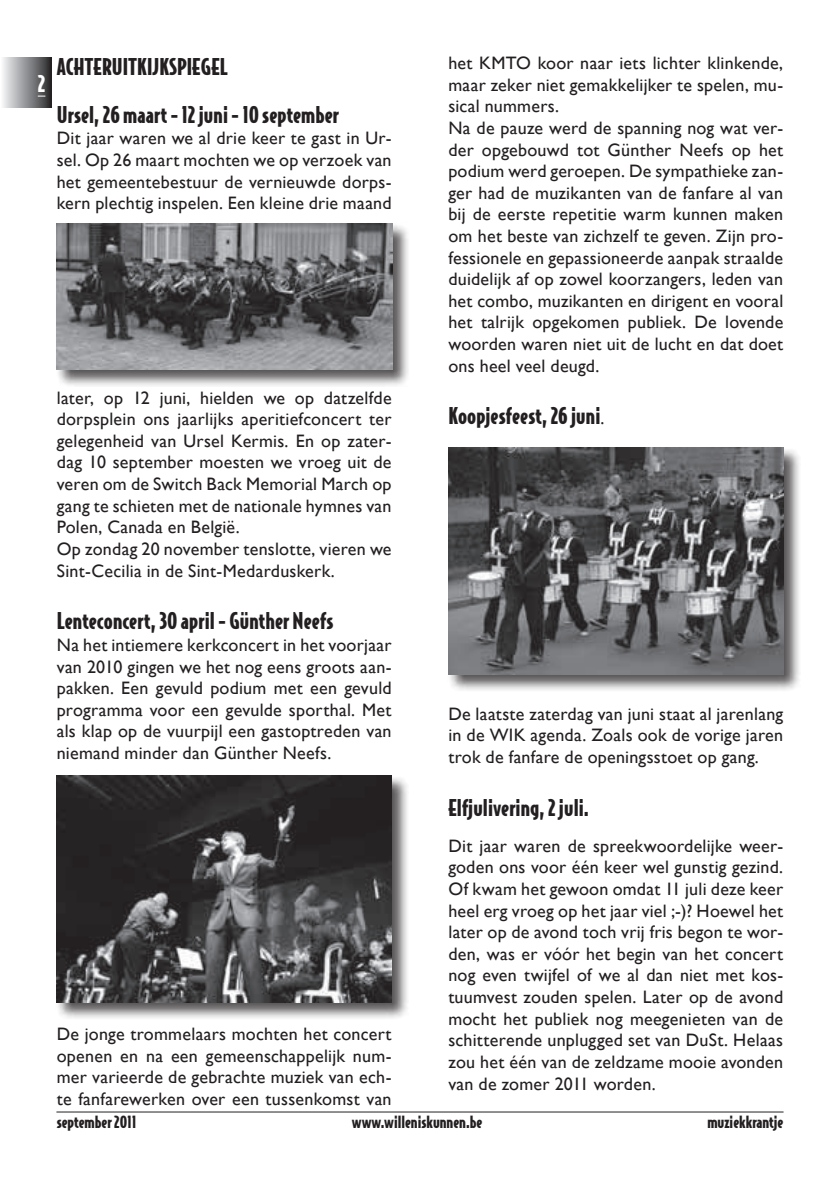
<style>
.page{position:relative;width:840px;height:1191px;background:#fff}
.page>*{position:absolute;margin:0;border:0;box-sizing:border-box;transform-origin:0 0}
.t1{font:900 22px/47.4px "Bodega Sans";letter-spacing:.005em;color:#231f20}
.t2{font:900 22px "Bodega Sans";color:#fff}
.t3{font:18px/21.6px "Gill Sans";letter-spacing:.015em;color:#231f20;text-align:justify}
.t4{font:900 16px "Bodega Sans";color:#231f20}
.s1{font-family:"Gill Sans";font-weight:400;font-size:18px}
</style>
<div class="page">
<hr style="left:57px;top:1111px;width:725px;height:1px;background:#231f20">
<div style="left:1px;top:58px;width:50px;height:50px;background:linear-gradient(to right,#f8fafc,#333336)"></div>
<div style="left:55px;top:774px;width:354px;height:245px;background:#231f20;opacity:.75"></div>
<img style="left:57px;top:775px;width:334px;height:227px">
<div style="left:447px;top:446px;width:353px;height:245px;background:#231f20;opacity:.75"></div>
<img style="left:448px;top:447px;width:334px;height:227px">
<div style="left:55px;top:222px;width:354px;height:164px;background:#231f20;opacity:.75"></div>
<img style="left:56px;top:223px;width:336px;height:146px">
<p class="t2" style="left:38px;top:69px;width:9px">2</p>
<p class="t1" style="left:57px;top:42px;width:284px">ACHTERUITKIJKSPIEGEL<br>Ursel,26maart-12juni-10 september</p>
<p class="t3" style="left:57px;top:127px;width:336px">Dit jaar waren we al drie keer te gast in Ur&shy;sel. Op 26 maart mochten we op verzoek van het gemeentebestuur de vernieuwde dorps&shy;kern plechtig inspelen. Een kleine drie maand</p>
<p class="t3" style="left:57px;top:386px;width:336px;text-align:left">later, op 12 juni, hielden we op datzelfde dorpsplein ons jaarlijks aperitiefconcert ter gelegenheid van Ursel Kermis. En op zater&shy;dag 10 september moesten we vroeg uit de veren om de Switch Back Memorial March op gang te schieten met de nationale hymnes van Polen, Canada en België.<br>Op zondag 20 november tenslotte, vieren we Sint-Cecilia in de Sint-Medarduskerk.</p>
<p class="t1" style="left:57px;top:596px;width:278px">Lenteconcert,30 april- Günther Neefs</p>
<p class="t3" style="left:57px;top:634px;width:336px">Na het intiemere kerkconcert in het voorjaar van 2010 gingen we het nog eens groots aan&shy;pakken. Een gevuld podium met een gevuld programma voor een gevulde sporthal. Met als klap op de vuurpijl een gastoptreden van niemand minder dan Günther Neefs.</p>
<p class="t3" style="left:57px;top:1022px;width:336px">De jonge trommelaars mochten het concert openen en na een gemeenschappelijk num&shy;mer varieerde de gebrachte muziek van ech&shy;te fanfarewerken over een tussenkomst van</p>
<p class="t3" style="left:448px;top:52px;width:336px;text-align:left">het KMTO koor naar iets lichter klinkende, maar zeker niet gemakkelijker te spelen, mu&shy;sical nummers.<br>Na de pauze werd de spanning nog wat ver&shy;der opgebouwd tot Günther Neefs op het podium werd geroepen. De sympathieke zan&shy;ger had de muzikanten van de fanfare al van bij de eerste repetitie warm kunnen maken om het beste van zichzelf te geven. Zijn pro&shy;fessionele en gepassioneerde aanpak straalde duidelijk af op zowel koorzangers, leden van het combo, muzikanten en dirigent en vooral het talrijk opgekomen publiek. De lovende woorden waren niet uit de lucht en dat doet ons heel veel deugd.</p>
<p class="t1" style="left:448px;top:391px;width:157px">Koopjesfeest,26 juni<span class="s1">.</span></p>
<p class="t3" style="left:448px;top:702px;width:336px">De laatste zaterdag van juni staat al jarenlang in de WIK agenda. Zoals ook de vorige jaren trok de fanfare de openingsstoet op gang.</p>
<p class="t1" style="left:448px;top:782px;width:142px">Elfjulivering,2juli.</p>
<p class="t3" style="left:448px;top:834px;width:336px">Dit jaar waren de spreekwoordelijke weer&shy;goden ons voor één keer wel gunstig gezind.<br>Of kwam het gewoon omdat 11 juli deze keer heel erg vroeg op het jaar viel ;-)? Hoewel het later op de avond toch vrij fris begon te wor&shy;den, was er vóór het begin van het concert nog even twijfel of we al dan niet met kos&shy;tuumvest zouden spelen. Later op de avond mocht het publiek nog meegenieten van de schitterende unplugged set van DuSt. Helaas zou het één van de zeldzame mooie avonden van de zomer 2011 worden.</p>
<p class="t4" style="left:57px;top:1111px;width:81px">september2011</p>
<p class="t4" style="left:352px;top:1111px;width:132px">www.willeniskunnen.be</p>
<p class="t4" style="left:707px;top:1111px;width:77px">muziekkrantje</p>
</div>
